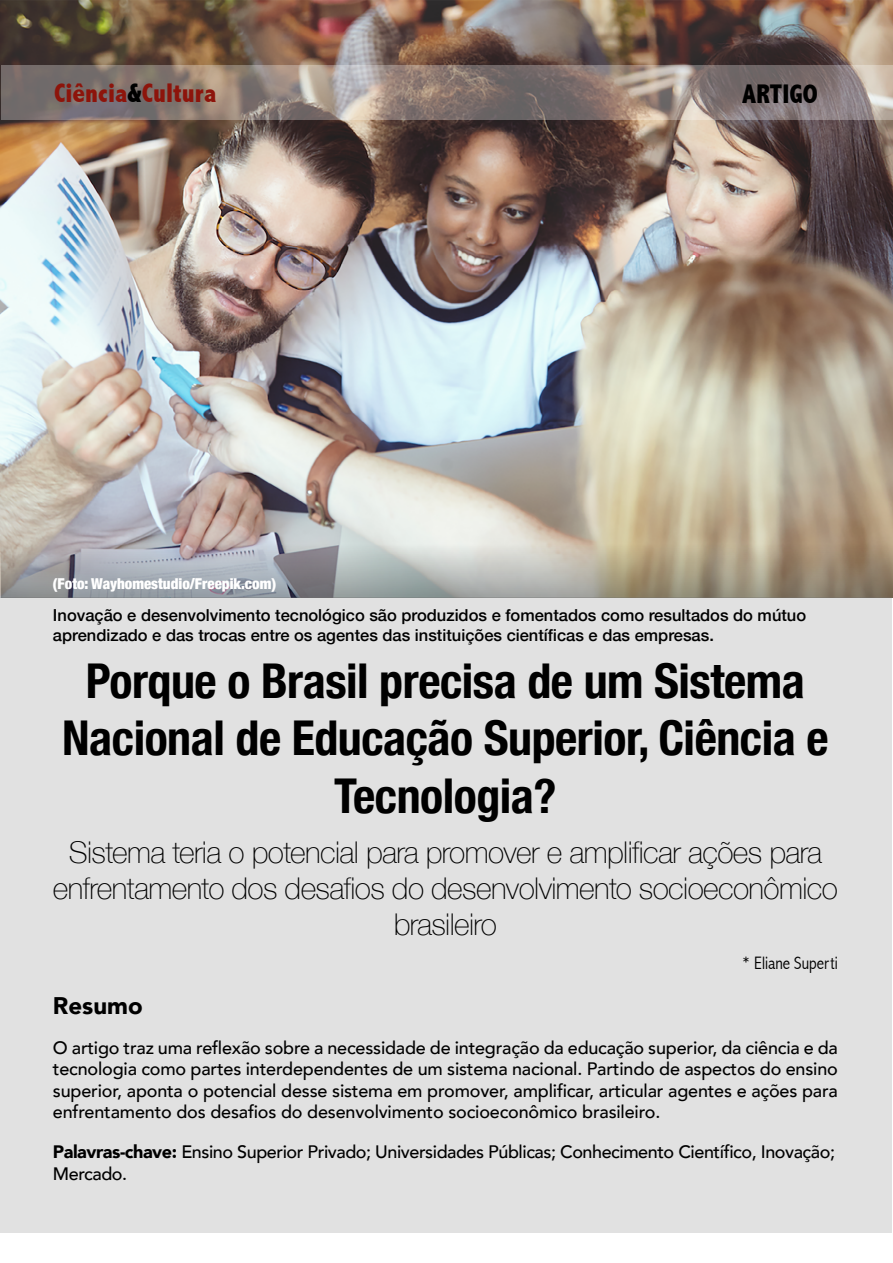
<style>
.page{position:relative;width:893px;height:1263px;background:#fff}
.page>*{position:absolute;margin:0;border:0;box-sizing:border-box;transform-origin:0 0}
.t1{font:700 condensed 48px/57.6px "Helvetica Neue";letter-spacing:-.01em;color:#000;text-align:center}
.t2{font:100 30px/36px "Helvetica Neue";letter-spacing:-.02em;color:#000;text-align:center}
.t3{font:800 condensed 27px "Abadi";color:#8d140b}
.t4{font:800 condensed 27px "Abadi";color:#000}
.t5{font:900 24px "Avenir";color:#000}
.t6{font:500 18px/21.6px "Avenir";letter-spacing:-.025em;color:#000;text-align:justify}
.t7{font:300 condensed 18px "Abadi";color:#000}
.t8{font:500 16.5px/19.8px "Helvetica Neue";color:#000}
.t9{font:900 condensed 15px "Helvetica Neue";color:#fff}
.s1{color:#000}
.s2{font-weight:900}
</style>
<div class="page">
<img style="left:0;top:0;width:893px;height:597px">
<div style="left:0;top:597px;width:892px;height:636px;background:#e1e1e1"></div>
<svg style="left:1px;top:66px;width:892px;height:54px;background:#8e817c"></svg>
<svg style="left:1px;top:543px;width:892px;height:54px;background:#a7a49d"></svg>
<h3 class="t3" style="left:54px;top:77px;width:164px">Ciência<span class="s1">&amp;</span>Cultura</h3>
<h3 class="t4" style="left:742px;top:78px;width:77px">ARTIGO</h3>
<p class="t9" style="left:53px;top:571px;width:225px">(Foto: Wayhomestudio/Freepik.com)</p>
<p class="t8" style="left:53px;top:604px;width:755px">Inovação e desenvolvimento tecnológico são produzidos e fomentados como resultados do mútuo aprendizado e das trocas entre os agentes das instituições científicas e das empresas.</p>
<h1 class="t1" style="left:62px;top:648px;width:768px">Porque o Brasil precisa de um Sistema<br>Nacional de Educação Superior, Ciência e<br>Tecnologia?</h1>
<h2 class="t2" style="left:53px;top:833px;width:786px">Sistema teria o potencial para promover e amplificar ações para enfrentamento dos desafios do desenvolvimento socioeconômico brasileiro</h2>
<p class="t7" style="left:742px;top:952px;width:97px">* Eliane Superti</p>
<h3 class="t5" style="left:53px;top:985px;width:91px">Resumo</h3>
<p class="t6" style="left:53px;top:1035px;width:786px">O artigo traz uma reflexão sobre a necessidade de integração da educação superior, da ciência e da tecnologia como partes interdependentes de um sistema nacional. Partindo de aspectos do ensino superior, aponta o potencial desse sistema em promover, amplificar, articular agentes e ações para enfrentamento dos desafios do desenvolvimento socioeconômico brasileiro.</p>
<p class="t6" style="left:53px;top:1140px;width:783px"><span class="s2">Palavras-chave:</span> Ensino Superior Privado; Universidades Públicas; Conhecimento Científico, Inovação;<br>Mercado.</p>
</div>
